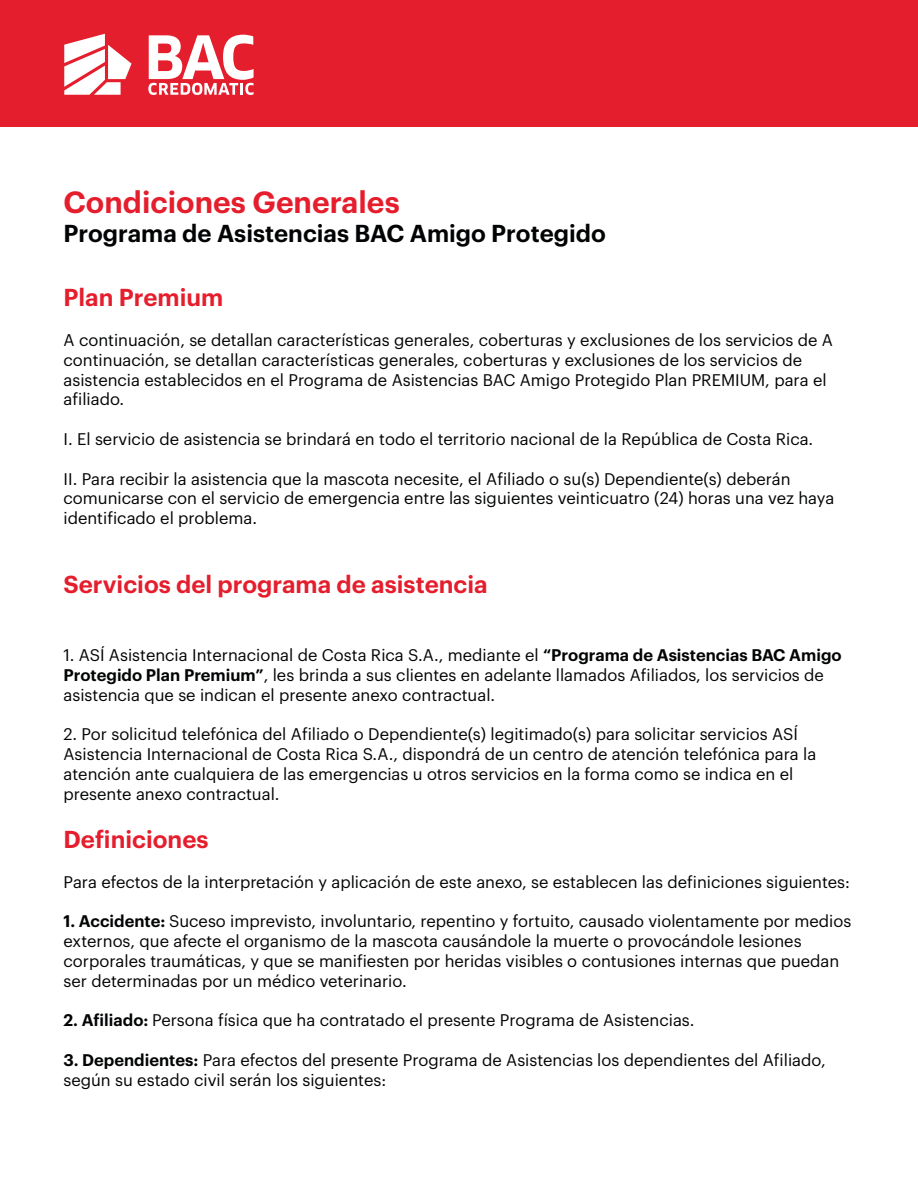
<style>
.page{position:relative;width:918px;height:1188px;background:#fff}
.page>*{position:absolute;margin:0;border:0;box-sizing:border-box;transform-origin:0 0}
.t1{font:600 30px "Graphik";color:#e51e2d}
.t2{font:600 24px "Graphik";color:#e51e2d}
.t3{font:600 24px "Graphik";color:#020304}
.t4{font:16.5px/19.8px "Graphik";color:#020304}
.s1{font-weight:600}
</style>
<div class="page">
<div style="left:0;top:0;width:918px;height:126px;background:#e51e2d"></div>
<svg style="left:148px;top:35px;width:106px;height:60px"></svg>
<svg style="left:64px;top:34px;width:68px;height:61px"></svg>
<h1 class="t1" style="left:64px;top:190px;width:338px">Condiciones Generales</h1>
<h2 class="t3" style="left:64px;top:223px;width:544px">Programa de Asistencias BAC Amigo Protegido</h2>
<h2 class="t2" style="left:64px;top:288px;width:161px">Plan Premium</h2>
<p class="t4" style="left:64px;top:330px;width:771px">A continuación, se detallan características generales, coberturas y exclusiones de los servicios de A continuación, se detallan características generales, coberturas y exclusiones de los servicios de asistencia establecidos en el Programa de Asistencias BAC Amigo Protegido Plan PREMIUM, para el afiliado.</p>
<p class="t4" style="left:64px;top:429px;width:751px">I. El servicio de asistencia se brindará en todo el territorio nacional de la República de Costa Rica.</p>
<p class="t4" style="left:64px;top:469px;width:772px">II. Para recibir la asistencia que la mascota necesite, el Afiliado o su(s) Dependiente(s) deberán comunicarse con el servicio de emergencia entre las siguientes veinticuatro (24) horas una vez haya identificado el problema.</p>
<h2 class="t2" style="left:64px;top:574px;width:426px">Servicios del programa de asistencia</h2>
<p class="t4" style="left:64px;top:645px;width:780px">1. ASÍ Asistencia Internacional de Costa Rica S.A., mediante el <span class="s1">“Programa de Asistencias BAC Amigo<br>Protegido Plan Premium”</span>, les brinda a sus clientes en adelante llamados Afiliados, los servicios de asistencia que se indican el presente anexo contractual.</p>
<p class="t4" style="left:64px;top:725px;width:754px">2. Por solicitud telefónica del Afiliado o Dependiente(s) legitimado(s) para solicitar servicios ASÍ Asistencia Internacional de Costa Rica S.A., dispondrá de un centro de atención telefónica para la atención ante cualquiera de las emergencias u otros servicios en la forma como se indica en el presente anexo contractual.</p>
<h2 class="t2" style="left:64px;top:830px;width:147px">Definiciones</h2>
<p class="t4" style="left:64px;top:872px;width:788px">Para efectos de la interpretación y aplicación de este anexo, se establecen las definiciones siguientes:</p>
<p class="t4" style="left:64px;top:912px;width:789px"><span class="s1">1. Accidente:</span> Suceso imprevisto, involuntario, repentino y fortuito, causado violentamente por medios externos, que afecte el organismo de la mascota causándole la muerte o provocándole lesiones corporales traumáticas, y que se manifiesten por heridas visibles o contusiones internas que puedan ser determinadas por un médico veterinario.</p>
<p class="t4" style="left:64px;top:1011px;width:633px"><span class="s1">2. Afiliado:</span> Persona física que ha contratado el presente Programa de Asistencias.</p>
<p class="t4" style="left:64px;top:1050px;width:764px"><span class="s1">3. Dependientes:</span> Para efectos del presente Programa de Asistencias los dependientes del Afiliado, según su estado civil serán los siguientes:</p>
</div>
